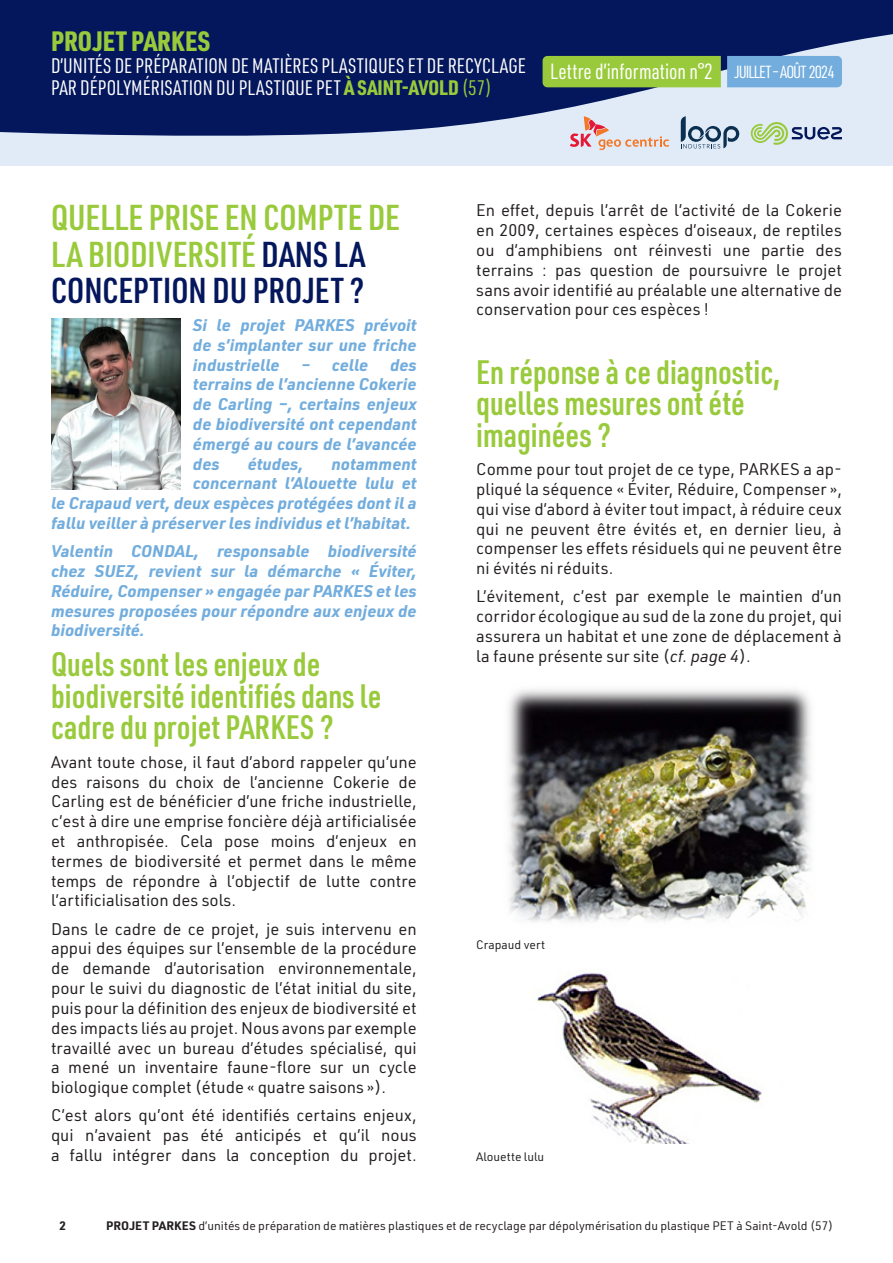
<style>
.page{position:relative;width:893px;height:1263px;background:#fff}
.page>*{position:absolute;margin:0;border:0;box-sizing:border-box;transform-origin:0 0}
.t1{font:600 35.1px/36.2px "URWDIN Cond";color:#99ca3b}
.t2{font:600 33px/31.5px "URWDIN Cond";color:#99ca3b}
.t3{font:900 27.45px "URWDIN Cond";letter-spacing:.01em;color:#99ca3b}
.t4{font:21.6px "URWDIN Cond";letter-spacing:.005em;color:#fff}
.t5{font:20.55px/22px "URWDIN Cond";color:#fff}
.t6{font:16.5px/19.8px "URWDIN";color:#231f20;text-align:justify}
.t7{font:italic 700 16.5px/19.8px "URWDIN";color:#72addd;text-align:justify}
.t8{font:12px "URWDIN";color:#231f20}
.t9{font:700 12px "URWDIN";color:#231f20}
.s1{font-weight:900;color:#99ca3b}
.s2{color:#99ca3b}
.s3{font-size:17.25px}
.s4{color:#04175c}
.s5{font-style:italic}
.s6{font-weight:700}
</style>
<div class="page">
<div style="left:0;top:0;width:893px;height:166px;background:#e0ebf7"></div>
<svg style="left:0;top:0;width:893px;height:142px;fill:#04175c"></svg>
<svg style="left:570px;top:116px;width:99px;height:34px"></svg>
<svg style="left:681px;top:116px;width:59px;height:32px"></svg>
<svg style="left:751px;top:122px;width:91px;height:23px"></svg>
<div style="left:543px;top:56px;width:178px;height:31px;background:#99ca3b"></div>
<div style="left:727px;top:56px;width:115px;height:31px;background:#72addd"></div>
<img style="left:51px;top:319px;width:129px;height:170px">
<img style="left:537px;top:973px;width:225px;height:170px">
<img style="left:508px;top:689px;width:303px;height:233px">
<h3 class="t3" style="left:51px;top:22px;width:161px">PROJET PARKES</h3>
<p class="t5" style="left:51px;top:54px;width:476px">D’UNITÉS DE PRÉPARATION DE MATIÈRES PLASTIQUES ET DE RECYCLAGE<br>PAR DÉPOLYMÉRISATION DU PLASTIQUE PET <span class="s1">À SAINT-AVOLD</span> <span class="s2">(57)</span></p>
<h3 class="t4" style="left:550px;top:57px;width:286px">Lettre d’information n°2 <span class="s3">JUILLET – AOÛT 2024</span></h3>
<h1 class="t1" style="left:51px;top:199px;width:350px">QUELLE PRISE EN COMPTE DE<br>LA BIODIVERSITÉ <span class="s4">DANS LA<br>CONCEPTION DU PROJET ?</span></h1>
<p class="t7" style="left:193px;top:314px;width:225px">Si le projet PARKES prévoit de s’implanter sur une friche industrielle</p>
<p class="t7" style="left:193px;top:354px;width:225px;text-indent:197px">des terrains de l’ancienne Cokerie de Carling –, certains enjeux de biodiversité ont cependant émergé au cours de l’avancée des</p>
<p class="t7" style="left:301px;top:354px;width:68px">– celle</p>
<p class="t7" style="left:248px;top:453px;width:57px">études,</p>
<p class="t7" style="left:331px;top:453px;width:87px">notamment</p>
<p class="t7" style="left:193px;top:473px;width:225px">concernant l’Alouette lulu et</p>
<p class="t7" style="left:51px;top:493px;width:367px">le Crapaud vert, deux espèces protégées dont il a</p>
<p class="t7" style="left:51px;top:512px;width:361px">fallu veiller à préserver les individus et l’habitat.</p>
<p class="t7" style="left:51px;top:541px;width:367px">Valentin CONDAL, responsable biodiversité chez SUEZ, revient sur la démarche « Éviter, Réduire, Compenser » engagée par PARKES et les mesures proposées pour répondre aux enjeux de biodiversité.</p>
<h2 class="t2" style="left:51px;top:648px;width:332px">Quels sont les enjeux de biodiversité identifiés dans le cadre du projet PARKES ?</h2>
<p class="t6" style="left:51px;top:751px;width:367px">Avant toute chose, il faut d’abord rappeler qu’une des raisons du choix de l’ancienne Cokerie de Carling est de bénéficier d’une friche industrielle, c’est à dire une emprise foncière déjà artificialisée et anthropisée. Cela pose moins d’enjeux en termes de biodiversité et permet dans le même temps de répondre à l’objectif de lutte contre l’artificialisation des sols.</p>
<p class="t6" style="left:51px;top:918px;width:367px">Dans le cadre de ce projet, je suis intervenu en appui des équipes sur l’ensemble de la procédure de demande d’autorisation environnementale, pour le suivi du diagnostic de l’état initial du site, puis pour la définition des enjeux de biodiversité et des impacts liés au projet. Nous avons par exemple travaillé avec un bureau d’études spécialisé, qui a mené un inventaire faune-flore sur un cycle biologique complet (étude « quatre saisons »).</p>
<p class="t6" style="left:51px;top:1105px;width:367px">C’est alors qu’ont été identifiés certains enjeux, qui n’avaient pas été anticipés et qu’il nous a fallu intégrer dans la conception du projet.</p>
<p class="t6" style="left:476px;top:200px;width:367px">En effet, depuis l’arrêt de l’activité de la Cokerie en 2009, certaines espèces d’oiseaux, de reptiles ou d’amphibiens ont réinvesti une partie des terrains : pas question de poursuivre le projet sans avoir identifié au préalable une alternative de conservation pour ces espèces !</p>
<h2 class="t2" style="left:476px;top:355px;width:306px">En réponse à ce diagnostic, quelles mesures ont été imaginées ?</h2>
<p class="t6" style="left:476px;top:459px;width:367px">Comme pour tout projet de ce type, PARKES a ap&shy;pliqué la séquence « Éviter, Réduire, Compenser », qui vise d’abord à éviter tout impact, à réduire ceux qui ne peuvent être évités et, en dernier lieu, à compenser les effets résiduels qui ne peuvent être ni évités ni réduits.</p>
<p class="t6" style="left:476px;top:586px;width:367px">L’évitement, c’est par exemple le maintien d’un corridor écologique au sud de la zone du projet, qui assurera un habitat et une zone de déplacement à la faune présente sur site (<span class="s5">cf. page 4</span>).</p>
<p class="t8" style="left:476px;top:937px;width:70px">Crapaud vert</p>
<p class="t8" style="left:476px;top:1149px;width:70px">Alouette lulu</p>
<p class="t9" style="left:60px;top:1217px;width:8px">2</p>
<p class="t8" style="left:106px;top:1218px;width:729px"><span class="s6">PROJET PARKES</span> d’unités de préparation de matières plastiques et de recyclage par dépolymérisation du plastique PET à Saint-Avold (57)</p>
</div>
